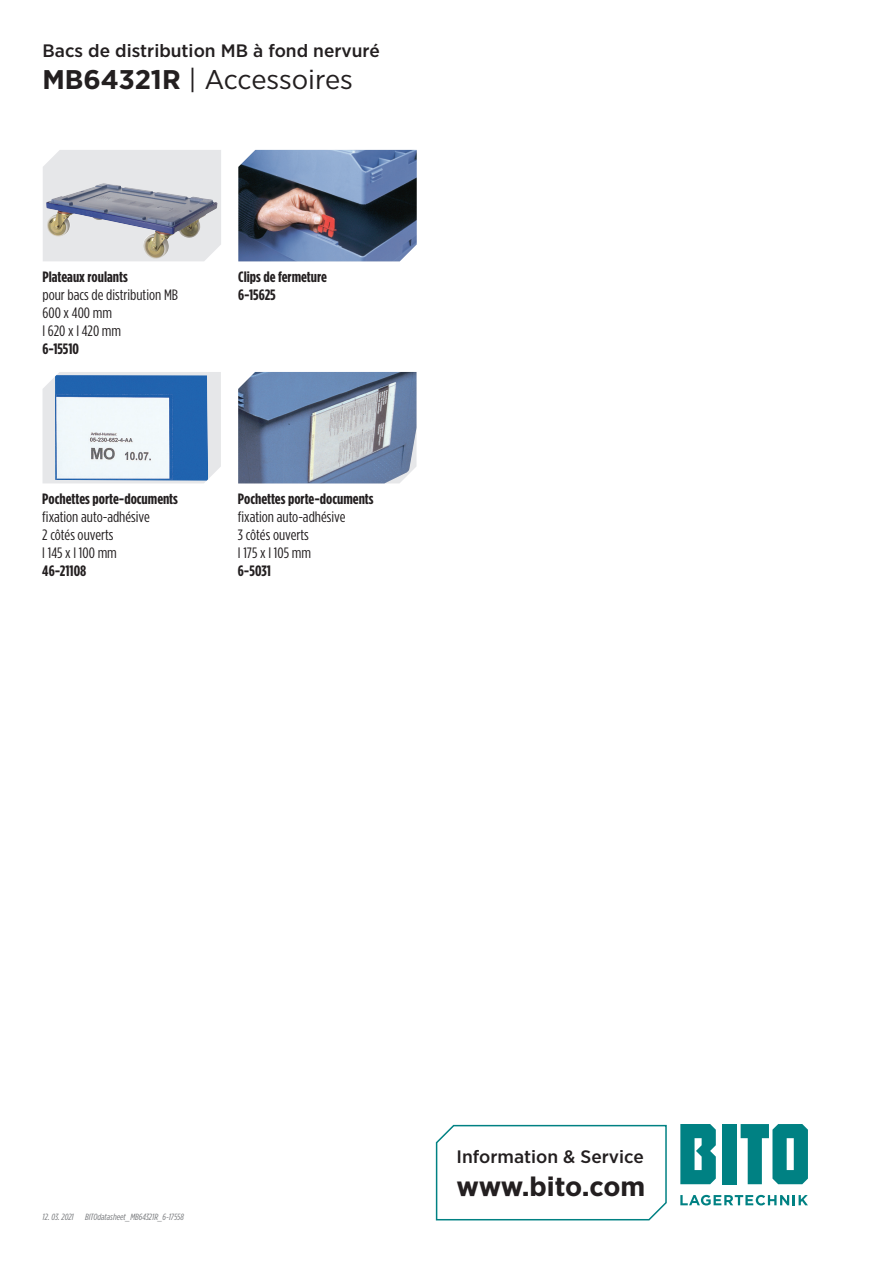
<style>
.page{position:relative;width:893px;height:1263px;background:#fff}
.page>*{position:absolute;margin:0;border:0;box-sizing:border-box;transform-origin:0 0}
.t1{font:27px "Gotham Narrow";letter-spacing:-.005em;color:#231f20;scale:1.1 1}
.t2{font:700 27px "Gotham Narrow";letter-spacing:-.015em;color:#231f20;scale:1.1 1}
.t3{font:500 18px "Gotham Narrow";color:#231f20;scale:1.1 1}
.t4{font:15px/18px "Gotham Condensed";color:#231f20;scale:1.1 1}
.t5{font:700 15px/18px "Gotham Condensed";color:#231f20;scale:1.1 1}
.t6{font:italic 9px "Gotham Condensed";color:#76787b;scale:1.1 1}
.s1{font-weight:700}
</style>
<div class="page">
<svg style="left:680px;top:1195px;width:128px;height:10px"></svg>
<div style="left:723px;top:1124px;width:14px;height:60px;background:#008183"></div>
<svg style="left:680px;top:1124px;width:36px;height:60px;background:#229193"></svg>
<svg style="left:741px;top:1124px;width:67px;height:60px"></svg>
<svg style="left:435px;top:1124px;width:232px;height:97px"></svg>
<img style="left:238px;top:372px;width:178px;height:111px">
<svg style="left:43px;top:372px;width:178px;height:111px;background:#e7e8ea"></svg>
<img style="left:55px;top:375px;width:153px;height:106px">
<img style="left:238px;top:150px;width:179px;height:111px">
<div style="left:43px;top:150px;width:178px;height:111px;background:#e6e7e9"></div>
<img style="left:46px;top:183px;width:171px;height:77px">
<p class="t3" style="left:43px;top:39px;width:308px">Bacs de distribution MB à fond nervuré</p>
<h1 class="t1" style="left:43px;top:63px;width:284px"><span class="s1">MB64321R</span> | Accessoires</h1>
<p class="t5" style="left:43px;top:268px;width:79px">Plateaux roulants</p>
<p class="t4" style="left:43px;top:285px;width:125px">pour bacs de distribution MB<br>600 x 400 mm<br>l 620 x l 420 mm</p>
<p class="t5" style="left:43px;top:340px;width:35px">6-15510</p>
<p class="t5" style="left:42px;top:490px;width:125px">Pochettes porte-documents</p>
<p class="t4" style="left:42px;top:508px;width:99px">fixation auto-adhésive<br>2 côtés ouverts<br>l 145 x l 100 mm</p>
<p class="t5" style="left:42px;top:562px;width:42px">46-21108</p>
<p class="t5" style="left:238px;top:268px;width:82px">Clips de fermeture<br>6-15625</p>
<p class="t5" style="left:238px;top:490px;width:125px">Pochettes porte-documents</p>
<p class="t4" style="left:238px;top:508px;width:99px">fixation auto-adhésive<br>3 côtés ouverts<br>l 175 x l 105 mm</p>
<p class="t5" style="left:238px;top:562px;width:32px">6-5031</p>
<p class="t6" style="left:43px;top:1212px;width:30px">12. 03. 2021</p>
<p class="t6" style="left:85px;top:1212px;width:91px">BITOdatasheet_MB64321R_6-17558</p>
<p class="t3" style="left:457px;top:1145px;width:172px">Information &amp; Service</p>
<h1 class="t2" style="left:457px;top:1169px;width:173px">www.bito.com</h1>
</div>
